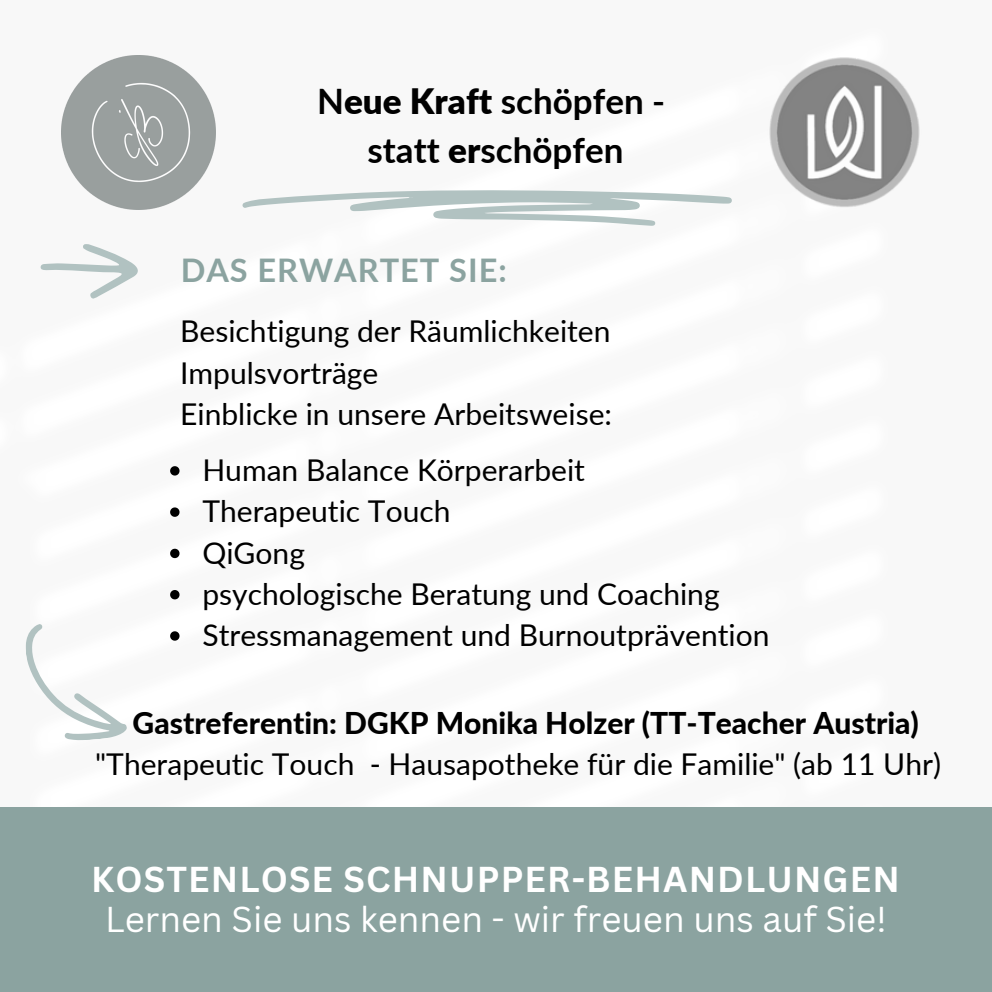
<style>
.page{position:relative;width:992px;height:992px;background:#fff}
.page>*{position:absolute;margin:0;border:0;box-sizing:border-box;transform-origin:0 0}
.t1{font:35px "Canva Sans";color:#fff}
.t2{font:700 35px/48.8px "Lato";color:#000;text-align:center}
.t3{font:700 35px "Canva Sans";letter-spacing:.03em;color:#fff}
.t4{font:700 32.5px "Lato";letter-spacing:.03em;color:#8ba3a0}
.t5{font:30px/41.2px "Lato";color:#000}
.t6{font:800 30px "Lato";color:#000}
.s1{font-weight:900}
</style>
<div class="page">
<div style="left:0;top:807px;width:992px;height:185px;background:#8ba3a0"></div>
<svg style="left:242px;top:190px;width:490px;height:36px"></svg>
<img style="left:62px;top:55px;width:153px;height:154px">
<svg style="left:170px;top:466px;width:9px;height:10px"></svg>
<svg style="left:170px;top:507px;width:9px;height:10px"></svg>
<svg style="left:170px;top:549px;width:9px;height:9px"></svg>
<svg style="left:170px;top:590px;width:9px;height:9px"></svg>
<svg style="left:170px;top:631px;width:9px;height:10px"></svg>
<img style="left:769px;top:57px;width:151px;height:151px">
<svg style="left:40px;top:244px;width:98px;height:54px"></svg>
<svg style="left:25px;top:624px;width:102px;height:117px"></svg>
<p class="t2" style="left:317px;top:76px;width:350px">N<span class="s1">eue Kraft</span> schöpfen - statt <span class="s1">er</span>schöpfen</p>
<p class="t4" style="left:181px;top:250px;width:328px">DAS ERWARTET SIE:</p>
<p class="t5" style="left:180px;top:310px;width:433px">Besichtigung der Räumlichkeiten<br>Impulsvorträge<br>Einblicke in unsere Arbeitsweise:</p>
<p class="t5" style="left:202px;top:449px;width:569px">Human Balance Körperarbeit<br>Therapeutic Touch<br>QiGong<br>psychologische Beratung und Coaching<br>Stressmanagement und Burnoutprävention</p>
<p class="t6" style="left:133px;top:704px;width:788px">Gastreferentin: DGKP Monika Holzer (TT-Teacher Austria)</p>
<p class="t5" style="left:95px;top:743px;width:847px">"Therapeutic Touch - Hausapotheke für die Familie" (ab 11 Uhr)</p>
<p class="t3" style="left:91px;top:855px;width:810px">KOSTENLOSE SCHNUPPER-BEHANDLUNGEN</p>
<p class="t1" style="left:105px;top:894px;width:783px">Lernen Sie uns kennen - wir freuen uns auf Sie!</p>
</div>
